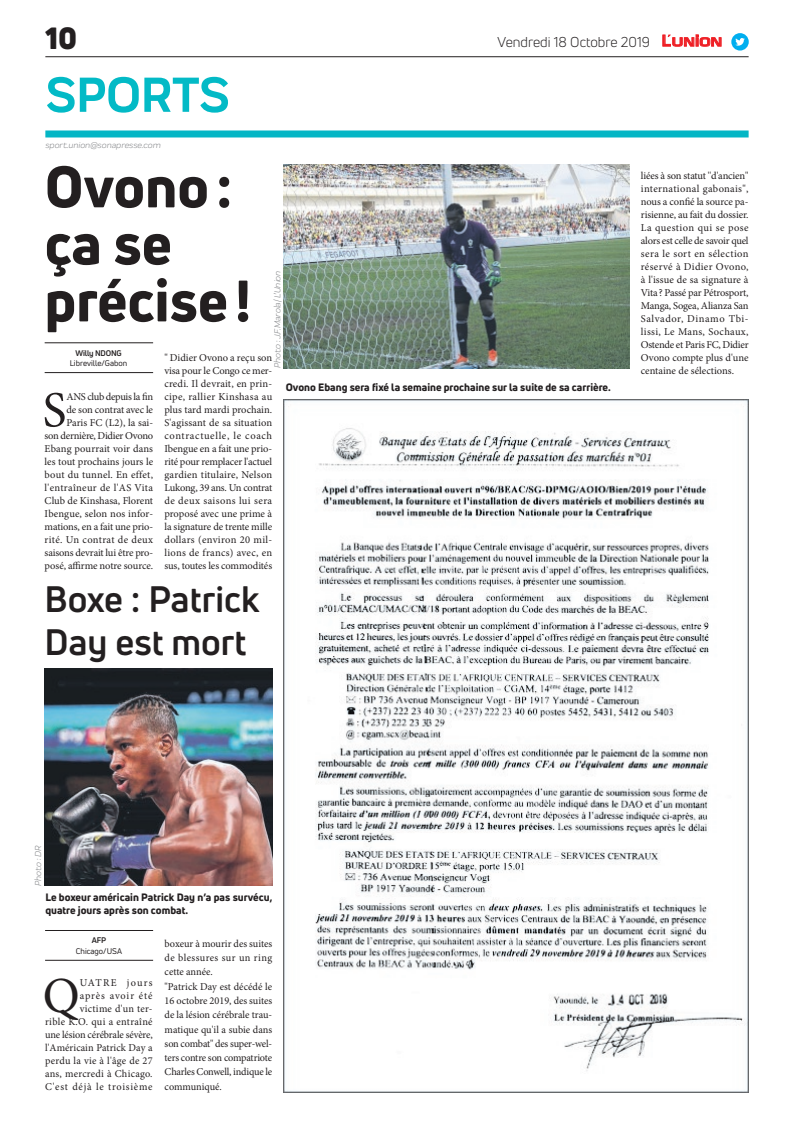
<style>
.page{position:relative;width:794px;height:1129px;background:#fff}
.page>*{position:absolute;margin:0;border:0;box-sizing:border-box;transform-origin:0 0}
.t1{font:800 57px/57px "Uni Neue";color:#231f20}
.t2{font:700 51px "Praktika";color:#03bac6}
.t3{font:50.5px "Minion Pro";color:#231f20}
.t4{font:700 36px/43.2px "Uni Neue";color:#231f20}
.t5{font:900 30px "Uni Neue";color:#231f20}
.t6{font:14px "Uni Neue";color:#231f20}
.t7{font:10.5px/13px "Minion Pro";color:#231f20;text-align:justify}
.t8{font:10.5px/13px "Minion Pro";letter-spacing:.025em;color:#231f20;text-align:right}
.t9{font:800 10.5px/12.6px "Uni Neue";color:#231f20}
.t10{font:italic 9px "Praktika";color:#818386}
.t11{font:8px "Uni Neue";color:#231f20}
.t12{font:700 8px "Uni Neue";letter-spacing:-.02em;color:#231f20}
.s1{font-family:"Eurostile";font-weight:600;font-size:14.9px;color:#ee1d23}
.s2{font-family:"Eurostile";font-weight:600;font-size:11.4px;color:#ee1d23}
</style>
<div class="page">
<hr style="left:45px;top:56px;width:703px;height:1px;background:#231f20">
<div style="left:45px;top:130px;width:703px;height:7px;background:#04b6c5"></div>
<svg style="left:662px;top:34px;width:60px;height:13px"></svg>
<div style="left:731px;top:33px;width:17px;height:18px;background:#00aeef;border-radius:50%"></div>
<svg style="left:735px;top:38px;width:10px;height:8px"></svg>
<img style="left:283px;top:400px;width:465px;height:691px">
<hr style="left:45px;top:372px;width:108px;height:1px;background:#231f20">
<hr style="left:45px;top:342px;width:108px;height:1px;background:#231f20">
<img style="left:283px;top:164px;width:346px;height:205px">
<hr style="left:45px;top:959px;width:108px;height:1px;background:#231f20">
<hr style="left:45px;top:930px;width:108px;height:1px;background:#231f20">
<img style="left:45px;top:668px;width:227px;height:217px">
<h3 class="t5" style="left:45px;top:17px;width:33px">10</h3>
<h2 class="t2" style="left:46px;top:54px;width:185px">SPORTS</h2>
<p class="t10" style="left:45px;top:139px;width:117px">sport.union@sonapresse.com</p>
<h3 class="t6" style="left:497px;top:33px;width:226px">Vendredi 18 Octobre 2019 <span class="s1">L</span><span class="s2">UNION</span></h3>
<h1 class="t1" style="left:45px;top:157px;width:208px">Ovono: ça se précise!</h1>
<p class="t12" style="left:75px;top:348px;width:48px">Willy NDONG</p>
<p class="t11" style="left:70px;top:358px;width:59px">Libreville/Gabon</p>
<p class="t10" style="left:271px;top:367px;width:99px;rotate:-90deg">Photo : J.F.Marola/ L’Union</p>
<p class="t7" style="left:164px;top:351px;width:109px">" Didier Ovono a reçu son visa pour le Congo ce mer&shy;credi. Il devrait, en prin&shy;cipe, rallier Kinshasa au plus tard mardi prochain.<br>S'agissant de sa situation contractuelle, le coach Ibengue en a fait une prio&shy;rité pour remplacer l'actuel gardien titulaire, Nelson Lukong, 39 ans. Un contrat de deux saisons lui sera proposé avec une prime à la signature de trente mille dollars (environ 20 mil&shy;lions de francs) avec, en sus, toutes les commodités</p>
<p class="t9" style="left:286px;top:381px;width:326px">Ovono Ebang sera fixé la semaine prochaine sur la suite de sa carrière.</p>
<h3 class="t3" style="left:43px;top:376px;width:25px">S</h3>
<p class="t7" style="left:45px;top:390px;width:110px;text-align:right">ANS club depuis la fin<br>de son contrat avec le<br>Paris FC (L2), la sai-<br>son dernière, Didier Ovono<br>Ebang pourrait voir dans les tout prochains jours le bout du tunnel. En effet, l'entraîneur de l'AS Vita<br>Club de Kinshasa, Florent<br>Ibengue, selon nos infor&shy;mations, en a fait une prio&shy;rité. Un contrat de deux saisons devrait lui être pro&shy;posé, affirme notre source.</p>
<h3 class="t4" style="left:45px;top:576px;width:216px">Boxe : Patrick<br>Day est mort</h3>
<p class="t7" style="left:641px;top:169px;width:109px">liées à son statut ''d'ancien'' international gabonais", nous a confié la source pa&shy;risienne, au fait du dossier.<br>La question qui se pose alors est celle de savoir quel sera le sort en sélection réservé à Didier Ovono, à l'issue de sa signature à Vita? Passé par Pétrosport, Manga, Sogea, Alianza San Salvador, Dinamo Tbi&shy;lissi, Le Mans, Sochaux, Ostende et Paris FC, Didier Ovono compte plus d'une centaine de sélections.</p>
<p class="t10" style="left:32px;top:885px;width:41px;rotate:-90deg">Photo : DR</p>
<p class="t9" style="left:45px;top:890px;width:228px">Le boxeur américain Patrick Day n’a pas survécu, quatre jours après son combat.</p>
<p class="t12" style="left:92px;top:935px;width:16px">AFP</p>
<p class="t11" style="left:76px;top:945px;width:48px">Chicago/USA</p>
<h3 class="t3" style="left:43px;top:961px;width:38px">Q</h3>
<p class="t8" style="left:45px;top:975px;width:109px">UATRE jours<br>après avoir été victime d'un ter-<br>rible K.O. qui a entraîné une lésion cérébrale sévère, l'Américain Patrick Day a perdu la vie à l'âge de 27 ans, mercredi à Chicago.<br>C'est déjà le troisième</p>
<p class="t7" style="left:165px;top:936px;width:109px;line-height:14.3px;text-align:left">boxeur à mourir des suites de blessures sur un ring cette année.<br>"Patrick Day est décédé le<br>16 octobre 2019, des suites de la lésion cérébrale trau&shy;matique qu'il a subie dans son combat" des super-wel&shy;ters contre son compatriote<br>Charles Conwell, indique le communiqué.</p>
</div>
